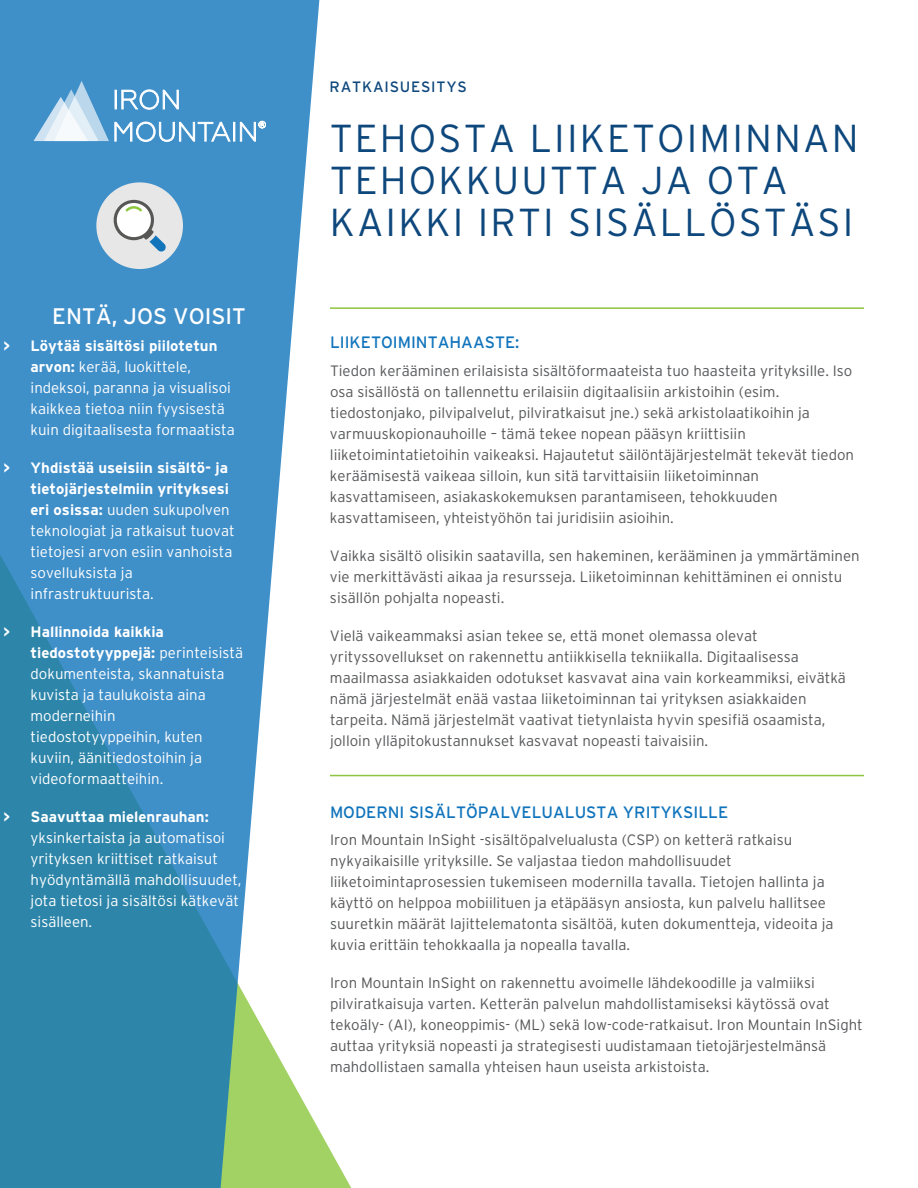
<style>
.page{position:relative;width:918px;height:1188px;background:#fff}
.page>*{position:absolute;margin:0;border:0;box-sizing:border-box;transform-origin:0 0}
.Title_Text{font:300 39px/42px "Interstate";letter-spacing:.055em;color:#0d477c}
.Industry_Fact{font:22.5px "Interstate";color:#fff}
.Body_Copy{font:16.5px "Interstate";color:#1074bc}
.Body_Copy-2{font:300 15px/21px "Interstate";color:#57585a}
.t1{font:300 15px/21px "Interstate";color:#fff}
.Title_Text-2{font:15px "Interstate";letter-spacing:.05em;color:#0d477c}
.s1{font-weight:700}
</style>
<div class="page">
<svg style="left:320px;top:774px;width:59px;height:414px"></svg>
<svg style="left:0;top:0;width:320px;height:1188px;background:#559dc4"></svg>
<hr style="left:330px;top:307px;width:534px;height:2px;background:#8bc63e">
<hr style="left:330px;top:775px;width:534px;height:1px;background:#8bc63e">
<svg style="left:115px;top:90px;width:1px;height:19px"></svg>
<svg style="left:122px;top:90px;width:57px;height:20px"></svg>
<svg style="left:115px;top:121px;width:151px;height:21px"></svg>
<svg style="left:33px;top:81px;width:76px;height:60px;background:#90bedf"></svg>
<div style="left:96px;top:182px;width:87px;height:87px;background:#e6e7e6;border-radius:50%"></div>
<svg style="left:113px;top:200px;width:53px;height:52px"></svg>
<p class="Industry_Fact" style="left:52px;top:303px;width:195px">ENTÄ, JOS VOISIT</p>
<p class="t1" style="left:31px;top:336px;width:206px;text-indent:-27px"><span class="s1">&gt; Löytää sisältösi piilotetun arvon:</span> kerää, luokittele, indeksoi, paranna ja visualisoi kaikkea tietoa niin fyysisestä kuin digitaalisesta formaatista</p>
<p class="t1" style="left:31px;top:457px;width:206px;text-indent:-27px"><span class="s1">&gt; Yhdistää useisiin sisältö- ja tietojärjestelmiin yrityksesi eri osissa:</span> uuden sukupolven teknologiat ja ratkaisut tuovat tietojesi arvon esiin vanhoista sovelluksista ja infrastruktuurista.</p>
<p class="t1" style="left:31px;top:621px;width:214px;text-indent:-27px"><span class="s1">&gt; Hallinnoida kaikkia tiedostotyyppejä:</span> perinteisistä dokumenteista, skannatuista kuvista ja taulukoista aina moderneihin tiedostotyyppeihin, kuten kuviin, äänitiedostoihin ja videoformaatteihin.</p>
<p class="t1" style="left:31px;top:806px;width:212px;text-indent:-27px"><span class="s1">&gt; Saavuttaa mielenrauhan: </span>yksinkertaista ja automatisoi yrityksen kriittiset ratkaisut hyödyntämällä mahdollisuudet, jota tietosi ja sisältösi kätkevät sisälleen.</p>
<p class="Title_Text-2" style="left:330px;top:79px;width:139px">RATKAISUESITYS</p>
<p class="Title_Text" style="left:330px;top:117px;width:530px">TEHOSTA LIIKETOIMINNAN<br>TEHOKKUUTTA JA OTA<br>KAIKKI IRTI SISÄLLÖSTÄSI</p>
<p class="Body_Copy" style="left:330px;top:333px;width:191px">LIIKETOIMINTAHAASTE:</p>
<p class="Body_Copy-2" style="left:330px;top:360px;width:526px">Tiedon kerääminen erilaisista sisältöformaateista tuo haasteita yrityksille. Iso osa sisällöstä on tallennettu erilaisiin digitaalisiin arkistoihin (esim. tiedostonjako, pilvipalvelut, pilviratkaisut jne.) sekä arkistolaatikoihin ja varmuuskopionauhoille – tämä tekee nopean pääsyn kriittisiin liiketoimintatietoihin vaikeaksi. Hajautetut säilöntäjärjestelmät tekevät tiedon keräämisestä vaikeaa silloin, kun sitä tarvittaisiin liiketoiminnan kasvattamiseen, asiakaskokemuksen parantamiseen, tehokkuuden kasvattamiseen, yhteistyöhön tai juridisiin asioihin.</p>
<p class="Body_Copy-2" style="left:330px;top:545px;width:531px">Vaikka sisältö olisikin saatavilla, sen hakeminen, kerääminen ja ymmärtäminen vie merkittävästi aikaa ja resursseja. Liiketoiminnan kehittäminen ei onnistu sisällön pohjalta nopeasti.</p>
<p class="Body_Copy-2" style="left:330px;top:625px;width:518px">Vielä vaikeammaksi asian tekee se, että monet olemassa olevat yrityssovellukset on rakennettu antiikkisella tekniikalla. Digitaalisessa maailmassa asiakkaiden odotukset kasvavat aina vain korkeammiksi, eivätkä nämä järjestelmät enää vastaa liiketoiminnan tai yrityksen asiakkaiden tarpeita. Nämä järjestelmät vaativat tietynlaista hyvin spesifiä osaamista, jolloin ylläpitokustannukset kasvavat nopeasti taivaisiin.</p>
<p class="Body_Copy" style="left:330px;top:803px;width:400px">MODERNI SISÄLTÖPALVELUALUSTA YRITYKSILLE</p>
<p class="Body_Copy-2" style="left:330px;top:829px;width:505px">Iron Mountain InSight -sisältöpalvelualusta (CSP) on ketterä ratkaisu nykyaikaisille yrityksille. Se valjastaa tiedon mahdollisuudet liiketoimintaprosessien tukemiseen modernilla tavalla. Tietojen hallinta ja käyttö on helppoa mobiilituen ja etäpääsyn ansiosta, kun palvelu hallitsee suuretkin määrät lajittelematonta sisältöä, kuten dokumentteja, videoita ja kuvia erittäin tehokkaalla ja nopealla tavalla.</p>
<p class="Body_Copy-2" style="left:330px;top:972px;width:534px">Iron Mountain InSight on rakennettu avoimelle lähdekoodille ja valmiiksi pilviratkaisuja varten. Ketterän palvelun mahdollistamiseksi käytössä ovat tekoäly- (AI), koneoppimis- (ML) sekä low-code-ratkaisut. Iron Mountain InSight auttaa yrityksiä nopeasti ja strategisesti uudistamaan tietojärjestelmänsä mahdollistaen samalla yhteisen haun useista arkistoista.</p>
</div>
